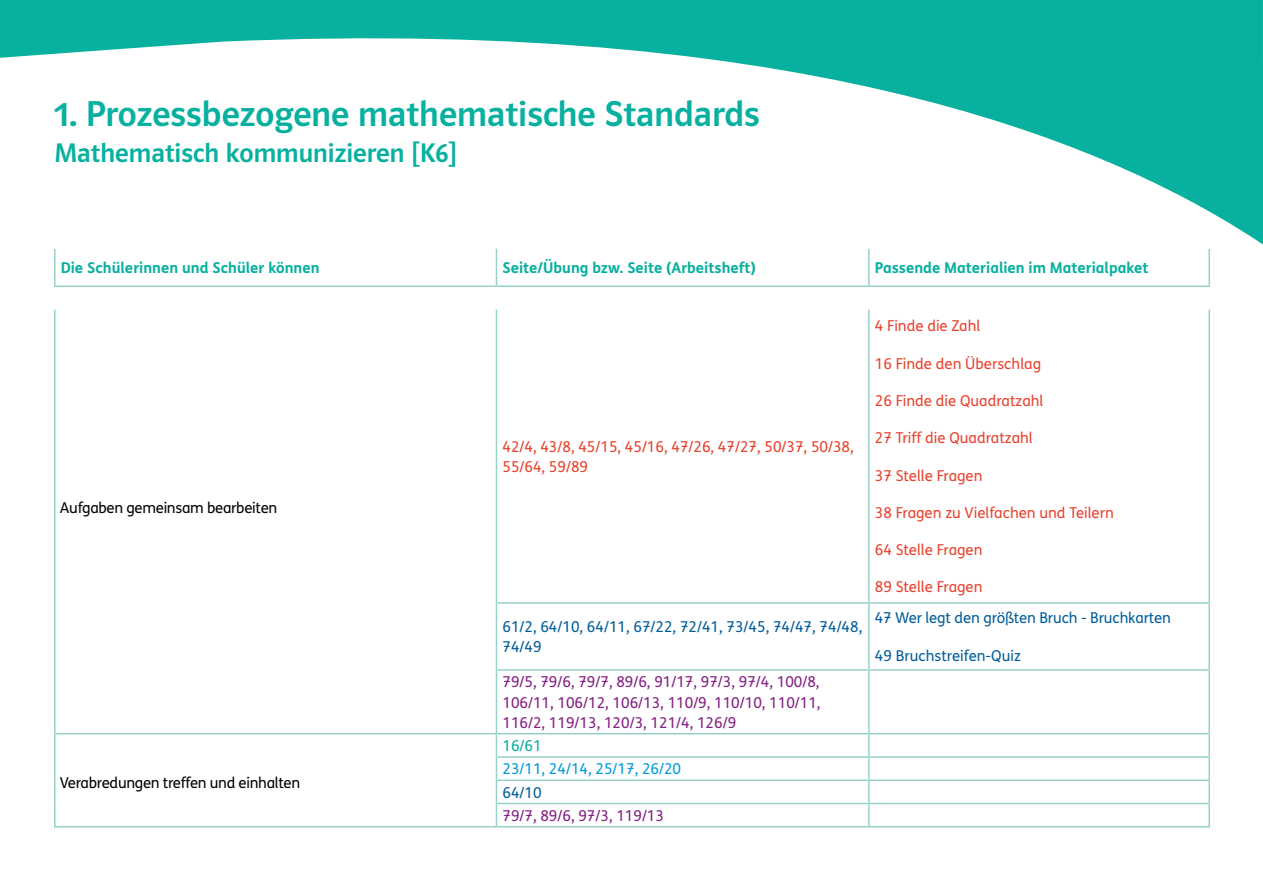
<style>
.page{position:relative;width:1263px;height:893px;background:#fff}
.page>*{position:absolute;margin:0;border:0;box-sizing:border-box;transform-origin:0 0}
.t1{font:36px "Polo ST11 K Krftg";color:#08b0a0}
.t2{font:27px "Polo ST11 K Krftg";color:#08b0a0}
.t3{font:15px/20.2px "FS Klett GSV";color:#e8412c}
.t4{font:15px/20.2px "FS Klett GSV";color:#831f82;text-align:justify}
.t5{font:15px/20.2px "FS Klett GSV";color:#005d9a}
.t6{font:700 15px "FS Klett GSV";color:#08b0a0}
.t7{font:15px "FS Klett GSV";letter-spacing:-.02em;color:#000}
.t8{font:15px "FS Klett GSV";color:#0099db}
.t9{font:15px "FS Klett GSV";color:#08b0a0}
</style>
<div class="page">
<svg style="left:0;top:0;width:1263px;height:244px"></svg>
<hr style="left:54px;top:249px;width:2px;height:37px;background:#98d1c7">
<hr style="left:496px;top:249px;width:1px;height:37px;background:#98d1c7">
<hr style="left:868px;top:249px;width:2px;height:37px;background:#98d1c7">
<hr style="left:1208px;top:249px;width:2px;height:37px;background:#98d1c7">
<hr style="left:54px;top:286px;width:442px;height:1px;background:#98d1c7">
<hr style="left:496px;top:286px;width:373px;height:1px;background:#98d1c7">
<hr style="left:869px;top:286px;width:341px;height:1px;background:#98d1c7">
<hr style="left:54px;top:310px;width:2px;height:293px;background:#98d1c7">
<hr style="left:1208px;top:310px;width:2px;height:292px;background:#98d1c7">
<hr style="left:54px;top:603px;width:2px;height:67px;background:#98d1c7">
<hr style="left:496px;top:604px;width:1px;height:65px;background:#98d1c7">
<hr style="left:869px;top:602px;width:341px;height:2px;background:#98d1c7">
<hr style="left:868px;top:604px;width:2px;height:65px;background:#98d1c7">
<hr style="left:1208px;top:604px;width:2px;height:65px;background:#98d1c7">
<hr style="left:54px;top:670px;width:2px;height:63px;background:#98d1c7">
<hr style="left:496px;top:669px;width:373px;height:2px;background:#98d1c7">
<hr style="left:496px;top:671px;width:1px;height:62px;background:#98d1c7">
<hr style="left:869px;top:669px;width:341px;height:2px;background:#98d1c7">
<hr style="left:868px;top:671px;width:2px;height:62px;background:#98d1c7">
<hr style="left:1208px;top:671px;width:2px;height:62px;background:#98d1c7">
<hr style="left:54px;top:734px;width:2px;height:23px;background:#98d1c7">
<hr style="left:496px;top:733px;width:373px;height:1px;background:#98d1c7">
<hr style="left:869px;top:733px;width:341px;height:1px;background:#98d1c7">
<hr style="left:868px;top:734px;width:2px;height:22px;background:#98d1c7">
<hr style="left:1208px;top:734px;width:2px;height:22px;background:#98d1c7">
<hr style="left:54px;top:757px;width:2px;height:23px;background:#98d1c7">
<hr style="left:496px;top:756px;width:373px;height:2px;background:#98d1c7">
<hr style="left:869px;top:756px;width:341px;height:2px;background:#98d1c7">
<hr style="left:868px;top:758px;width:2px;height:21px;background:#98d1c7">
<hr style="left:1208px;top:758px;width:2px;height:21px;background:#98d1c7">
<hr style="left:54px;top:780px;width:2px;height:23px;background:#98d1c7">
<hr style="left:496px;top:779px;width:373px;height:2px;background:#98d1c7">
<hr style="left:869px;top:779px;width:341px;height:2px;background:#98d1c7">
<hr style="left:868px;top:781px;width:2px;height:22px;background:#98d1c7">
<hr style="left:1208px;top:781px;width:2px;height:22px;background:#98d1c7">
<hr style="left:54px;top:803px;width:2px;height:23px;background:#98d1c7">
<hr style="left:496px;top:803px;width:373px;height:1px;background:#98d1c7">
<svg style="left:496px;top:734px;width:1px;height:92px"></svg>
<hr style="left:869px;top:803px;width:341px;height:1px;background:#98d1c7">
<hr style="left:868px;top:804px;width:2px;height:22px;background:#98d1c7">
<hr style="left:1208px;top:804px;width:2px;height:22px;background:#98d1c7">
<hr style="left:54px;top:826px;width:442px;height:1px;background:#98d1c7">
<hr style="left:496px;top:826px;width:373px;height:1px;background:#98d1c7">
<hr style="left:869px;top:826px;width:341px;height:1px;background:#98d1c7">
<hr style="left:496px;top:310px;width:1px;height:292px;background:#98d1c7">
<hr style="left:868px;top:310px;width:2px;height:292px;background:#98d1c7">
<hr style="left:496px;top:602px;width:373px;height:2px;background:#98d1c7">
<hr style="left:54px;top:733px;width:442px;height:1px;background:#98d1c7">
<h1 class="t1" style="left:54px;top:94px;width:707px">1. Prozessbezogene mathematische Standards</h1>
<h2 class="t2" style="left:54px;top:138px;width:404px">Mathematisch kommunizieren [K6]</h2>
<p class="t6" style="left:61px;top:256px;width:260px">Die Schülerinnen und Schüler können</p>
<p class="t6" style="left:502px;top:256px;width:255px">Seite/Übung bzw. Seite (Arbeitsheft)</p>
<p class="t6" style="left:875px;top:256px;width:275px">Passende Materialien im Materialpaket</p>
<p class="t7" style="left:60px;top:497px;width:219px">Aufgaben gemeinsam bearbeiten</p>
<p class="t7" style="left:60px;top:773px;width:242px">Verabredungen treffen und einhalten</p>
<p class="t3" style="left:502px;top:436px;width:353px">42/4, 43/8, 45/15, 45/16, 47/26, 47/27, 50/37, 50/38,<br>55/64, 59/89</p>
<p class="t5" style="left:502px;top:616px;width:361px">61/2, 64/10, 64/11, 67/22, 72/41, 73/45, 74/47, 74/48,<br>74/49</p>
<p class="t4" style="left:502px;top:672px;width:320px">79/5, 79/6, 79/7, 89/6, 91/17, 97/3, 97/4, 100/8, 106/11, 106/12, 106/13, 110/9, 110/10, 110/11, 116/2, 119/13, 120/3, 121/4, 126/9</p>
<p class="t9" style="left:502px;top:735px;width:41px">16/61</p>
<p class="t8" style="left:502px;top:759px;width:180px">23/11, 24/14, 25/17, 26/20</p>
<p class="t5" style="left:502px;top:782px;width:41px">64/10</p>
<p class="t4" style="left:502px;top:805px;width:163px">79/7, 89/6, 97/3, 119/13</p>
<p class="t3" style="left:875px;top:316px;width:107px">4 Finde die Zahl</p>
<p class="t3" style="left:875px;top:353px;width:168px">16 Finde den Überschlag</p>
<p class="t3" style="left:875px;top:390px;width:170px">26 Finde die Quadratzahl</p>
<p class="t3" style="left:875px;top:428px;width:159px">27 Triff die Quadratzahl</p>
<p class="t3" style="left:875px;top:465px;width:109px">37 Stelle Fragen</p>
<p class="t3" style="left:875px;top:502px;width:241px">38 Fragen zu Vielfachen und Teilern</p>
<p class="t3" style="left:875px;top:539px;width:109px">64 Stelle Fragen</p>
<p class="t3" style="left:875px;top:577px;width:109px">89 Stelle Fragen</p>
<p class="t5" style="left:875px;top:608px;width:298px">47 Wer legt den größten Bruch - Bruchkarten</p>
<p class="t5" style="left:875px;top:645px;width:147px">49 Bruchstreifen-Quiz</p>
</div>
